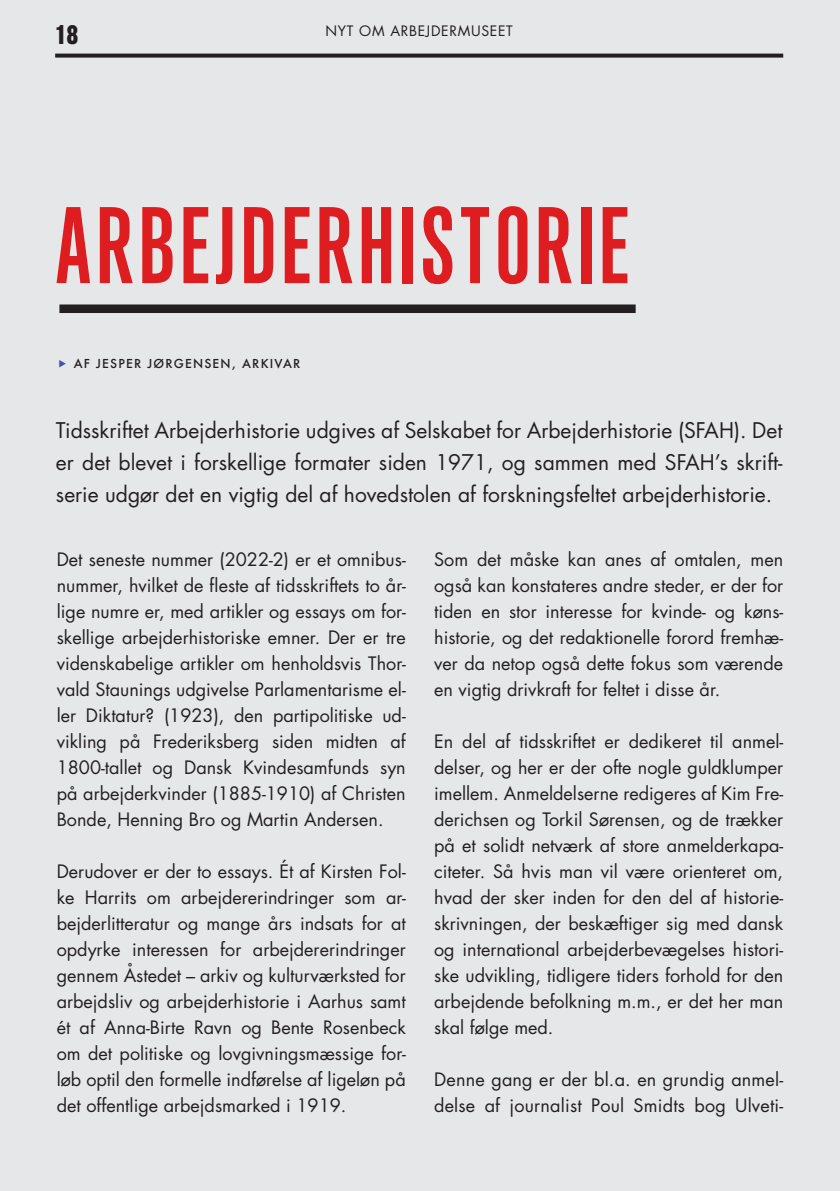
<style>
.page{position:relative;width:840px;height:1191px;background:#fff}
.page>*{position:absolute;margin:0;border:0;box-sizing:border-box;transform-origin:0 0}
.Rubrik{font:104.4px "Alpin Gothic CG No 1";letter-spacing:.035em;color:#de1d20}
.t1{font:26px "Gothic Thirteen Std";color:#231f20}
.Manchet{font:21px/32px "Futura";color:#231f20;text-align:justify}
.Brød_9_13{font:18px/26px "Futura";color:#231f20;text-align:justify}
.t2{font:14px "Futura";letter-spacing:.05em;color:#231f20}
.t3{font:500 12px "Futura";letter-spacing:.1em;color:#231f20}
</style>
<div class="page">
<div style="left:0;top:0;width:839px;height:1191px;background:#e6e7e9"></div>
<div style="left:59px;top:304px;width:576px;height:9px;background:#231f20"></div>
<svg style="left:55px;top:54px;width:727px;height:4px;background:#363334"></svg>
<svg style="left:59px;top:360px;width:7px;height:7px"></svg>
<h2 class="t1" style="left:55px;top:19px;width:25px">18</h2>
<p class="t2" style="left:325px;top:22px;width:189px">NYT OM ARBEJDERMUSEET</p>
<p class="Rubrik" style="left:56px;top:184px;width:574px">ARBEJDERHISTORIE</p>
<p class="t3" style="left:74px;top:355px;width:228px">AF JESPER JØRGENSEN, ARKIVAR</p>
<p class="Manchet" style="left:56px;top:414px;width:727px">Tidsskriftet Arbejderhistorie udgives af Selskabet for Arbejderhistorie (SFAH). Det er det blevet i forskellige formater siden 1971, og sammen med SFAH’s skrift&shy;serie udgør det en vigtig del af hovedstolen af forskningsfeltet arbejderhistorie.</p>
<p class="Brød_9_13" style="left:57px;top:546px;width:350px">Det seneste nummer (2022-2) er et omnibus&shy;nummer, hvilket de fleste af tidsskriftets to år&shy;lige numre er, med artikler og essays om for&shy;skellige arbejderhistoriske emner. Der er tre videnskabelige artikler om henholdsvis Thor&shy;vald Staunings udgivelse Parlamentarisme el&shy;ler Diktatur? (1923), den partipolitiske ud&shy;vikling på Frederiksberg siden midten af 1800-tallet og Dansk Kvindesamfunds syn på arbejderkvinder (1885-1910) af Christen Bonde, Henning Bro og Martin Andersen.</p>
<p class="Brød_9_13" style="left:57px;top:858px;width:350px">Derudover er der to essays. Ét af Kirsten Fol&shy;ke Harrits om arbejdererindringer som ar&shy;bejderlitteratur og mange års indsats for at opdyrke interessen for arbejdererindringer gennem Åstedet – arkiv og kulturværksted for arbejdsliv og arbejderhistorie i Aarhus samt ét af Anna-Birte Ravn og Bente Rosenbeck om det politiske og lovgivningsmæssige for&shy;løb optil den formelle indførelse af ligeløn på det offentlige arbejdsmarked i 1919.</p>
<p class="Brød_9_13" style="left:434px;top:546px;width:350px">Som det måske kan anes af omtalen, men også kan konstateres andre steder, er der for tiden en stor interesse for kvinde- og køns&shy;historie, og det redaktionelle forord fremhæ&shy;ver da netop også dette fokus som værende en vigtig drivkraft for feltet i disse år.</p>
<p class="Brød_9_13" style="left:434px;top:728px;width:350px">En del af tidsskriftet er dedikeret til anmel&shy;delser, og her er der ofte nogle guldklumper imellem. Anmeldelserne redigeres af Kim Fre&shy;derichsen og Torkil Sørensen, og de trækker på et solidt netværk af store anmelderkapa&shy;citeter. Så hvis man vil være orienteret om, hvad der sker inden for den del af historie&shy;skrivningen, der beskæftiger sig med dansk og international arbejderbevægelses histori&shy;ske udvikling, tidligere tiders forhold for den arbejdende befolkning m.m., er det her man skal følge med.</p>
<p class="Brød_9_13" style="left:434px;top:1066px;width:350px">Denne gang er der bl.a. en grundig anmel&shy;delse af journalist Poul Smidts bog Ulveti-</p>
</div>
